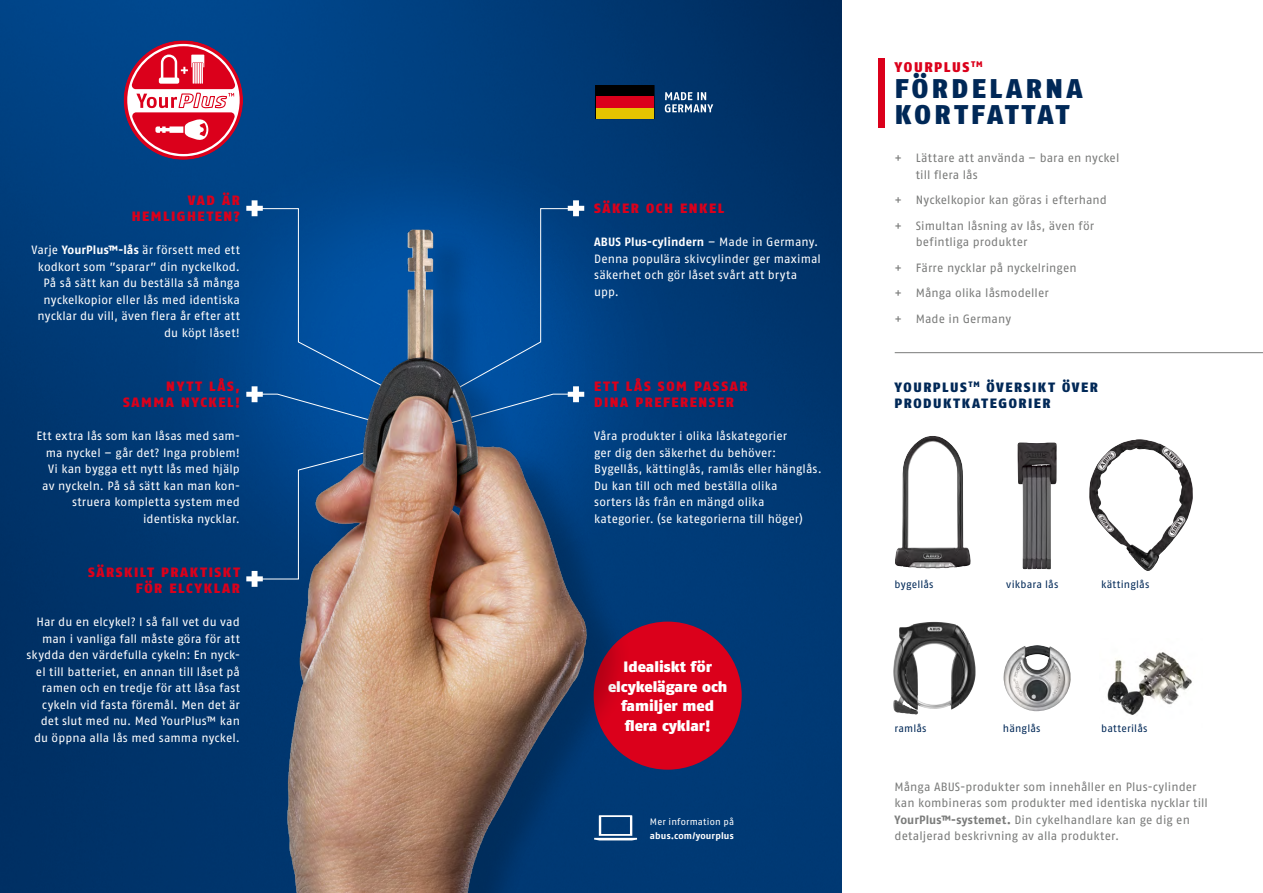
<style>
.page{position:relative;width:1263px;height:893px;background:#fff}
.page>*{position:absolute;margin:0;border:0;box-sizing:border-box;transform-origin:0 0}
.t1{font:900 27px/26.7px "ABUS Fago Pro";letter-spacing:.13em;color:#002857}
.t2{font:900 15px/19.5px "ABUS Fago Pro";color:#fff;text-align:center}
.t3{font:900 13.95px "ABUS Fago Pro";letter-spacing:.115em;color:#db001b}
.t4{font:900 13.5px/16.5px "ABUS Fago Pro";letter-spacing:.12em;color:#db001b;text-align:right}
.t5{font:900 13.5px/16.5px "ABUS Fago Pro";letter-spacing:.115em;color:#002857}
.t6{font:12px/16.5px "ABUS Fago Pro";letter-spacing:.01em;color:#fff;text-align:right}
.t7{font:12px/16.5px "ABUS Fago Pro";letter-spacing:.005em;color:#7a7b7a}
.t8{font:10.5px "ABUS Fago Pro";letter-spacing:.015em;color:#002857}
.t9{font:700 9.45px "ABUS Fago Pro";letter-spacing:.015em;color:#fff}
.t10{font:9.45px "ABUS Fago Pro";letter-spacing:.02em;color:#fff}
.s1{font-weight:700}
</style>
<div class="page">
<img style="left:0;top:0;width:842px;height:893px">
<img style="left:139px;top:9px;width:568px;height:714px">
<svg style="left:632px;top:815px;width:5px;height:25px"></svg>
<div style="left:594px;top:622px;width:148px;height:148px;background:#db001b;border-radius:50%"></div>
<div style="left:878px;top:58px;width:6px;height:70px;background:#db001b"></div>
<hr style="left:895px;top:352px;width:368px;height:1px;background:#7a7b7a">
<div style="left:880px;top:424px;width:106px;height:148px;background:#000;opacity:.3"></div>
<img style="left:1089px;top:439px;width:104px;height:132px">
<img style="left:1004px;top:645px;width:67px;height:66px">
<img style="left:893px;top:622px;width:82px;height:93px">
<img style="left:1017px;top:443px;width:40px;height:126px">
<img style="left:1107px;top:652px;width:85px;height:63px">
<svg style="left:246px;top:200px;width:164px;height:16px;background:#125496"></svg>
<svg style="left:420px;top:200px;width:164px;height:16px;background:#115091"></svg>
<div style="left:295px;top:230px;width:337px;height:663px;background:#000;opacity:.2"></div>
<img style="left:244px;top:216px;width:356px;height:677px">
<div style="left:596px;top:86px;width:58px;height:32px;background:#000"></div>
<div style="left:595px;top:85px;width:59px;height:34px;border:1px solid #000"></div>
<div style="left:596px;top:107px;width:58px;height:11px;background:#e4c400"></div>
<div style="left:596px;top:96px;width:58px;height:12px;background:#db001b"></div>
<svg style="left:665px;top:92px;width:48px;height:20px"></svg>
<svg style="left:124px;top:40px;width:119px;height:120px"></svg>
<svg style="left:127px;top:44px;width:113px;height:112px"></svg>
<p class="t4" style="left:132px;top:192px;width:110px">VAD ÄR<br>HEMLIGHETEN?</p>
<p class="t6" style="left:31px;top:242px;width:210px">Varje <span class="s1">YourPlus™-lås</span> är försett med ett kodkort som ”sparar” din nyckelkod.<br>På så sätt kan du beställa så många nyckelkopior eller lås med identiska nycklar du vill, även flera år efter att du köpt låset!</p>
<p class="t4" style="left:123px;top:378px;width:118px">NYTT LÅS,<br>SAMMA NYCKEL!</p>
<p class="t6" style="left:36px;top:428px;width:205px">Ett extra lås som kan låsas med sam&shy;ma nyckel – går det? Inga problem!<br>Vi kan bygga ett nytt lås med hjälp av nyckeln. På så sätt kan man kon&shy;struera kompletta system med identiska nycklar.</p>
<p class="t4" style="left:88px;top:564px;width:153px">SÄRSKILT PRAKTISKT<br>FÖR ELCYKLAR</p>
<p class="t6" style="left:26px;top:614px;width:215px">Har du en elcykel? I så fall vet du vad man i vanliga fall måste göra för att skydda den värdefulla cykeln: En nyck&shy;el till batteriet, en annan till låset på ramen och en tredje för att låsa fast cykeln vid fasta föremål. Men det är det slut med nu. Med YourPlus™ kan du öppna alla lås med samma nyckel.</p>
<p class="t4" style="left:594px;top:200px;width:131px">SÄKER OCH ENKEL</p>
<p class="t6" style="left:594px;top:234px;width:228px;text-align:left"><span class="s1">ABUS Plus-cylindern</span> – Made in Germany.<br>Denna populära skivcylinder ger maximal säkerhet och gör låset svårt att bryta upp.</p>
<p class="t4" style="left:594px;top:378px;width:155px;text-align:left">ETT LÅS SOM PASSAR<br>DINA PREFERENSER</p>
<p class="t6" style="left:594px;top:428px;width:229px;text-align:left">Våra produkter i olika låskategorier<br>ger dig den säkerhet du behöver:<br>Bygellås, kättinglås, ramlås eller hänglås.<br>Du kan till och med beställa olika<br>sorters lås från en mängd olika kategorier. (se kategorierna till höger)</p>
<p class="t2" style="left:608px;top:657px;width:121px">Idealiskt för elcykelägare och familjer med flera cyklar!</p>
<p class="t10" style="left:650px;top:816px;width:86px">Mer information på</p>
<p class="t9" style="left:650px;top:830px;width:85px">abus.com/yourplus</p>
<p class="t3" style="left:894px;top:59px;width:90px">YOURPLUS<sup>TM</sup></p>
<h1 class="t1" style="left:895px;top:75px;width:190px">FÖRDELARNA<br>KORTFATTAT</h1>
<p class="t7" style="left:916px;top:150px;width:205px;text-indent:-21px">+ Lättare att använda – bara en nyckel till flera lås</p>
<p class="t7" style="left:894px;top:187px;width:214px;line-height:25.5px">+ Nyckelkopior kan göras i efterhand + Simultan låsning av lås, även för</p>
<p class="t7" style="left:894px;top:229px;width:184px;line-height:25.5px;text-indent:21px">befintliga produkter<br>+ Färre nycklar på nyckelringen + Många olika låsmodeller<br>+ Made in Germany</p>
<p class="t5" style="left:894px;top:379px;width:205px">YOURPLUS<sup>TM</sup> ÖVERSIKT ÖVER<br>PRODUKTKATEGORIER</p>
<p class="t8" style="left:894px;top:578px;width:41px">bygellås</p>
<p class="t8" style="left:1006px;top:578px;width:54px">vikbara lås</p>
<p class="t8" style="left:1101px;top:578px;width:50px">kättinglås</p>
<p class="t8" style="left:894px;top:722px;width:34px">ramlås</p>
<p class="t8" style="left:1003px;top:722px;width:39px">hänglås</p>
<p class="t8" style="left:1101px;top:722px;width:48px">batterilås</p>
<p class="t7" style="left:894px;top:778px;width:315px">Många ABUS-produkter som innehåller en Plus-cylinder kan kombineras som produkter med identiska nycklar till <span class="s1">YourPlus™-systemet.</span> Din cykelhandlare kan ge dig en detaljerad beskrivning av alla produkter.</p>
</div>
